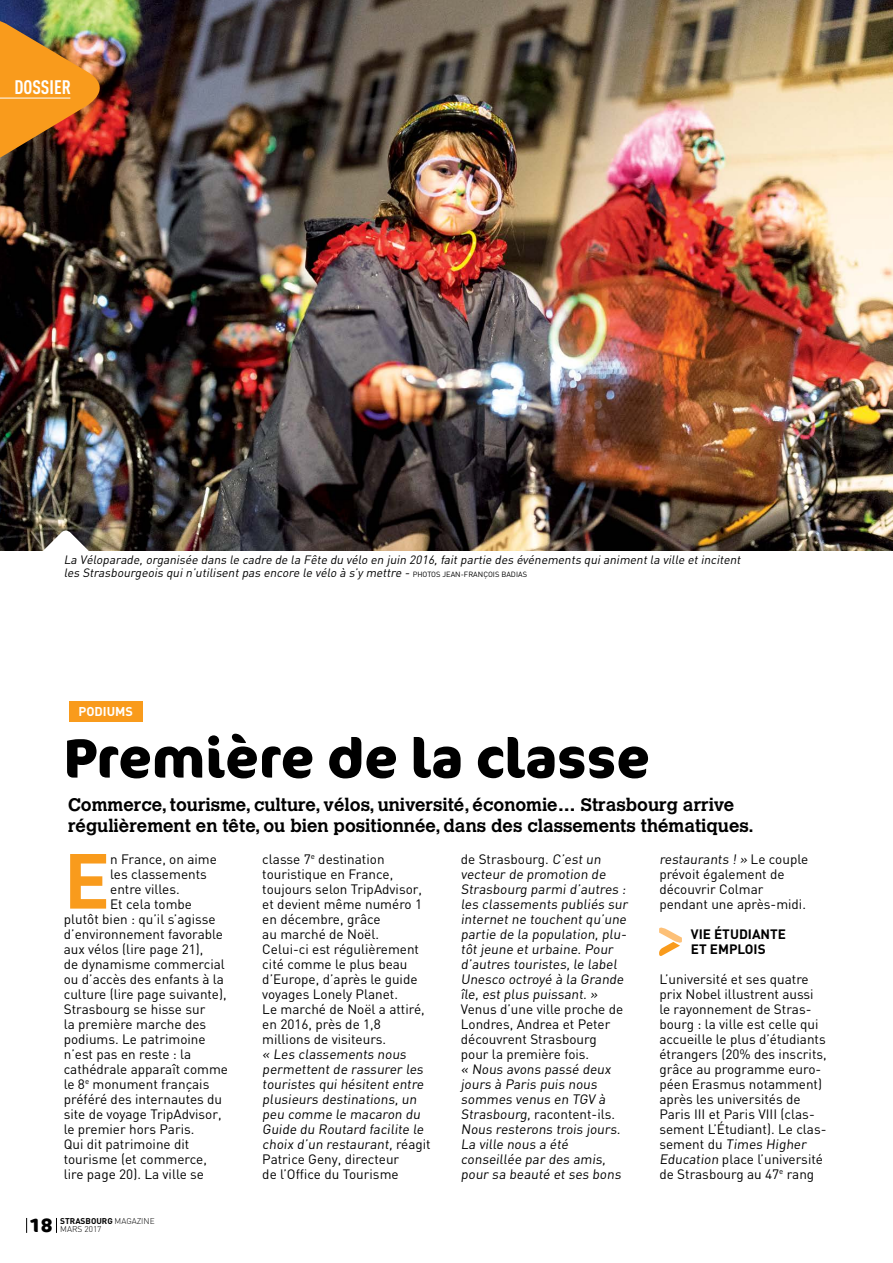
<style>
.page{position:relative;width:893px;height:1263px;background:#fff}
.page>*{position:absolute;margin:0;border:0;box-sizing:border-box;transform-origin:0 0}
.t1{font:700 76.65px "DIN";color:#f99b1c}
.t2{font:700 54.9px "Cocon OT";color:#000}
.t3{font:700 19.35px "DIN Cond";color:#fff}
.t4{font:700 19.35px "Cocon OT";color:#000}
.t5{font:700 18px/21px "Calvert";color:#000}
.t6{font:13.5px/15px "DIN";color:#000}
.t7{font:13.5px/15px "DIN Bold Alternate";color:#000}
.t8{font:700 12.6px "DIN";color:#fff}
.t9{font:italic 12px/12.8px "DIN";color:#000}
.t10{font:300 8.25px/7.8px "DIN";color:#000}
.t11{font:7.5px "DIN";color:#000}
.s1{font-style:normal;font-size:7.5px}
.s2{font-weight:700}
</style>
<div class="page">
<svg style="left:26px;top:1218px;width:1px;height:15px"></svg>
<svg style="left:56px;top:1218px;width:1px;height:15px"></svg>
<div style="left:69px;top:702px;width:73px;height:20px;background:#f99b1c"></div>
<img style="left:0;top:0;width:893px;height:551px">
<svg style="left:36px;top:528px;width:59px;height:23px"></svg>
<img style="left:0;top:7px;width:116px;height:166px">
<hr style="left:0;top:98px;width:70px;height:1px;background:#fff">
<svg style="left:659px;top:927px;width:23px;height:29px"></svg>
<h3 class="t3" style="left:14px;top:75px;width:58px">DOSSIER</h3>
<p class="t9" style="left:64px;top:553px;width:681px">La Véloparade,organisée dans le cadre de la Fête du vélo en juin 2016,faitpartie des événements quianimentla ville etincitent les Strasbourgeois quin’utilisentpas encore le vélo à s’y mettre - <span class="s1">P H O T O s jean</span></p>
<p class="t11" style="left:461px;top:569px;width:9px">-fran</p>
<p class="t11" style="left:483px;top:569px;width:10px">çois</p>
<p class="t11" style="left:501px;top:569px;width:6px">badias</p>
<p class="t8" style="left:78px;top:703px;width:56px">PODIUMS</p>
<h2 class="t2" style="left:64px;top:725px;width:588px">Première de la classe</h2>
<h3 class="t5" style="left:68px;top:794px;width:687px">Commerce, tourisme, culture, vélos, université, économie… Strasbourg arrive régulièrement en tête, ou bien positionnée, dans des classements thématiques.</h3>
<h1 class="t1" style="left:64px;top:831px;width:37px">E</h1>
<p class="t6" style="left:110px;top:851px;width:108px">n France, on aime</p>
<p class="t6" style="left:110px;top:866px;width:98px">les classements</p>
<p class="t6" style="left:110px;top:881px;width:71px">entre villes.</p>
<p class="t6" style="left:110px;top:896px;width:83px">Et cela tombe</p>
<p class="t6" style="left:64px;top:911px;width:153px">plutôt bien : qu’il s’agisse</p>
<p class="t6" style="left:64px;top:926px;width:161px">d’environnement favorable</p>
<p class="t6" style="left:64px;top:941px;width:141px">aux vélos (lire page 21),</p>
<p class="t6" style="left:64px;top:956px;width:163px">de dynamisme commercial</p>
<p class="t6" style="left:64px;top:971px;width:162px">ou d’accès des enfants à la</p>
<p class="t6" style="left:64px;top:986px;width:164px">culture (lire page suivante),</p>
<p class="t6" style="left:64px;top:1001px;width:143px">Strasbourg se hisse sur</p>
<p class="t6" style="left:64px;top:1016px;width:144px">la première marche des</p>
<p class="t6" style="left:64px;top:1031px;width:143px">podiums. Le patrimoine</p>
<p class="t6" style="left:64px;top:1046px;width:129px">n’est pas en reste : la</p>
<p class="t6" style="left:64px;top:1061px;width:166px">cathédrale apparaît comme</p>
<p class="t6" style="left:64px;top:1076px;width:147px">le 8<sup>e</sup> monument français</p>
<p class="t6" style="left:64px;top:1091px;width:160px">préféré des internautes du</p>
<p class="t6" style="left:64px;top:1106px;width:159px">site de voyage TripAdvisor,</p>
<p class="t6" style="left:64px;top:1121px;width:132px">le premier hors Paris.</p>
<p class="t6" style="left:64px;top:1136px;width:127px">Qui dit patrimoine dit</p>
<p class="t6" style="left:64px;top:1151px;width:145px">tourisme (et commerce,</p>
<p class="t6" style="left:64px;top:1166px;width:142px">lire page 20). La ville se</p>
<h3 class="t4" style="left:29px;top:1214px;width:25px">18</h3>
<p class="t10" style="left:60px;top:1217px;width:96px"><span class="s2">STRASBOURG</span> MAGAZINE<br>MARS 2017</p>
<p class="t6" style="left:262px;top:851px;width:170px">classe 7<sup>e</sup> destination touristique en France, toujours selon TripAdvisor, et devient même numéro 1 en décembre, grâce<br>au marché de Noël.<br>Celui-ci est régulièrement cité comme le plus beau d’Europe, d’après le guide voyages Lonely Planet.<br>Le marché de Noël a attiré, en 2016, près de 1,8 millions de visiteurs.<br>« Les classements nous permettent de rassurer les touristes qui hésitent entre plusieurs destinations, un peu comme le macaron du<br>Guide du Routard facilite le choix d’un restaurant, réagit<br>Patrice Geny, directeur<br>de l’Office du Tourisme</p>
<p class="t6" style="left:461px;top:851px;width:171px">de Strasbourg. C’est un vecteur de promotion de<br>Strasbourg parmi d’autres : les classements publiés sur internet ne touchent qu’une partie de la population, plu&shy;tôt jeune et urbaine. Pour d’autres touristes, le label<br>Unesco octroyé à la Grande île, est plus puissant. »<br>Venus d’une ville proche de<br>Londres, Andrea et Peter découvrent Strasbourg<br>pour la première fois.<br>« Nous avons passé deux jours à Paris puis nous sommes venus en TGV à<br>Strasbourg, racontent-ils.<br>Nous resterons trois jours.<br>La ville nous a été conseillée par des amis, pour sa beauté et ses bons</p>
<p class="t6" style="left:659px;top:851px;width:150px">restaurants ! » Le couple prévoit également de découvrir Colmar pendant une après-midi.</p>
<p class="t7" style="left:691px;top:926px;width:97px">VIE ÉTUDIANTE<br>ET EM PLOIS</p>
<p class="t6" style="left:659px;top:971px;width:169px">L’université et ses quatre prix Nobel illustrent aussi le rayonnement de Stras&shy;bourg : la ville est celle qui accueille le plus d’étudiants étrangers (20% des inscrits, grâce au programme euro&shy;péen Erasmus notamment) après les universités de<br>Paris III et Paris VIII (clas&shy;sement L’Étudiant). Le clas&shy;sement du Times Higher<br>Education place l’université de Strasbourg au 47<sup>e</sup> rang</p>
</div>
